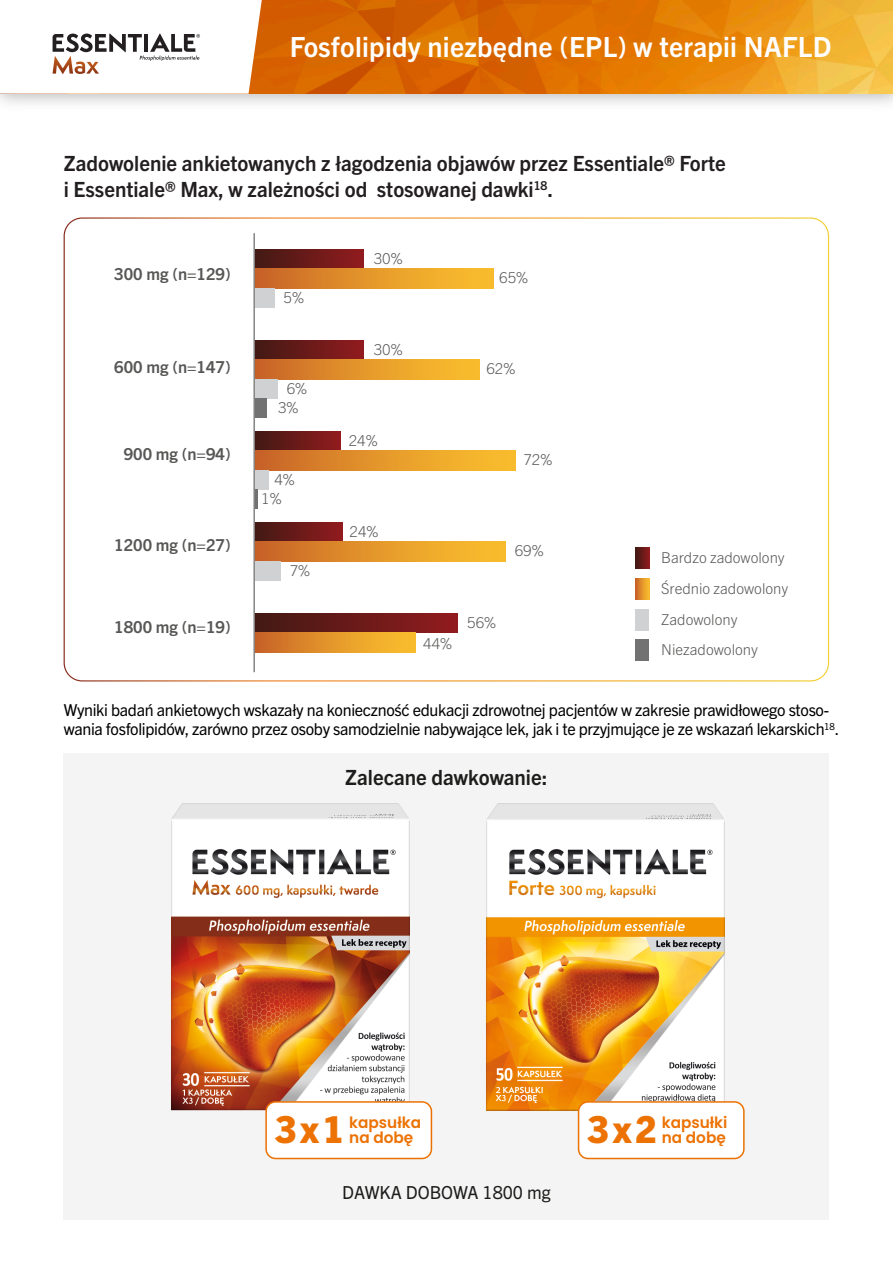
<style>
.page{position:relative;width:893px;height:1263px;background:#fff}
.page>*{position:absolute;margin:0;border:0;box-sizing:border-box;transform-origin:0 0}
.t1{font:800 37.35px "Trade Gothic Next LT Pro";letter-spacing:.1em;color:#ec7204}
.t2{font:700 27.75px "Trade Gothic Next LT Pro";letter-spacing:.01em;color:#fff}
.t3{font:700 21px/25.2px "Trade Gothic Next LT Pro";color:#231f20}
.t4{font:700 21px "Trade Gothic Next LT Pro";color:#1d1d1b}
.t5{font:18px "Trade Gothic Next LT Pro";color:#1d1d1b}
.t6{font:16.5px/19.8px "Trade Gothic Next LT Pro";letter-spacing:-.02em;color:#000}
.t7{font:700 16.5px "Trade Gothic Next LT Pro";color:#575756}
.t8{font:600 15.6px/14.5px "Poppins";color:#ec7204}
.t9{font:300 15px/30.8px "Trade Gothic Next LT Pro";color:#575756}
</style>
<div class="page">
<img style="left:262px;top:0;width:631px;height:94px">
<svg style="left:0;top:0;width:262px;height:94px"></svg>
<div style="left:64px;top:753px;width:765px;height:467px;background:#f4f4f4"></div>
<img style="left:171px;top:803px;width:230px;height:357px">
<img style="left:401px;top:803px;width:341px;height:357px">
<div style="left:266px;top:1102px;width:165px;height:56px;background:#fff;border-radius:9px"></div>
<div style="left:265px;top:1101px;width:167px;height:58px;border:2px solid #ec7204;border-radius:9px"></div>
<div style="left:579px;top:1102px;width:165px;height:56px;background:#fff;border-radius:9px"></div>
<div style="left:578px;top:1101px;width:167px;height:58px;border:2px solid #ec7204;border-radius:9px"></div>
<svg style="left:64px;top:217px;width:765px;height:464px"></svg>
<div style="left:254px;top:249px;width:109px;height:19px;background:linear-gradient(to right,#421a14,#911b1e)"></div>
<div style="left:254px;top:268px;width:239px;height:20px;background:linear-gradient(to right,#c96628,#fdc52e)"></div>
<div style="left:254px;top:288px;width:20px;height:20px;background:#cfd1d2"></div>
<div style="left:254px;top:340px;width:109px;height:20px;background:linear-gradient(to right,#421a14,#911b1e)"></div>
<div style="left:254px;top:360px;width:225px;height:19px;background:linear-gradient(to right,#c96628,#fdc52e)"></div>
<div style="left:254px;top:379px;width:24px;height:20px;background:#cfd1d2"></div>
<div style="left:254px;top:399px;width:13px;height:19px;background:#727272"></div>
<div style="left:254px;top:431px;width:87px;height:20px;background:linear-gradient(to right,#421a14,#921b1e)"></div>
<div style="left:254px;top:451px;width:262px;height:19px;background:linear-gradient(to right,#c96628,#fdc42e)"></div>
<div style="left:254px;top:470px;width:14px;height:20px;background:#cfd1d2"></div>
<hr style="left:254px;top:490px;width:4px;height:19px;background:#727272">
<div style="left:254px;top:522px;width:88px;height:20px;background:linear-gradient(to right,#421a14,#901b1e)"></div>
<div style="left:254px;top:542px;width:252px;height:19px;background:linear-gradient(to right,#c96628,#fdc42e)"></div>
<div style="left:254px;top:561px;width:27px;height:20px;background:#cfd1d2"></div>
<div style="left:254px;top:613px;width:203px;height:20px;background:linear-gradient(to right,#421a14,#921b1e)"></div>
<div style="left:254px;top:633px;width:161px;height:19px;background:linear-gradient(to right,#c96528,#fdc52e)"></div>
<hr style="left:253px;top:233px;width:2px;height:439px;background:#858585">
<div style="left:635px;top:609px;width:14px;height:21px;background:#cfd1d2"></div>
<div style="left:635px;top:640px;width:14px;height:21px;background:#727272"></div>
<svg style="left:635px;top:548px;width:14px;height:21px"></svg>
<svg style="left:635px;top:578px;width:14px;height:21px"></svg>
<h2 class="t2" style="left:290px;top:28px;width:543px">Fosfolipidy niezbędne (EPL) w terapii NAFLD</h2>
<p class="t3" style="left:64px;top:150px;width:664px">Zadowolenie ankietowanych z łagodzenia objawów przez Essentiale® Forte i Essentiale® Max, w zależności od stosowanej dawki<sup>18</sup>.</p>
<p class="t9" style="left:374px;top:242px;width:30px">30%</p>
<p class="t7" style="left:114px;top:262px;width:118px">300 mg (n=129)</p>
<p class="t9" style="left:499px;top:261px;width:30px">65%</p>
<p class="t9" style="left:284px;top:281px;width:22px">5%</p>
<p class="t9" style="left:374px;top:333px;width:30px">30%</p>
<p class="t7" style="left:114px;top:355px;width:118px">600 mg (n=147)</p>
<p class="t9" style="left:486px;top:352px;width:30px">62%</p>
<p class="t9" style="left:278px;top:378px;width:31px;line-height:19.5px;text-align:center">6%<br>3%</p>
<p class="t9" style="left:349px;top:424px;width:30px">24%</p>
<p class="t7" style="left:124px;top:443px;width:108px">900 mg (n=94)</p>
<p class="t9" style="left:523px;top:443px;width:30px">72%</p>
<p class="t9" style="left:274px;top:463px;width:22px">4%</p>
<p class="t9" style="left:261px;top:482px;width:22px">1%</p>
<p class="t9" style="left:349px;top:515px;width:30px">24%</p>
<p class="t7" style="left:114px;top:534px;width:118px">1200 mg (n=27)</p>
<p class="t9" style="left:290px;top:554px;width:22px">7%</p>
<p class="t9" style="left:515px;top:534px;width:30px">69%</p>
<p class="t9" style="left:661px;top:541px;width:129px">Bardzo zadowolony<br>Średnio zadowolony</p>
<p class="t7" style="left:114px;top:615px;width:118px">1800 mg (n=19)</p>
<p class="t9" style="left:423px;top:627px;width:30px">44%</p>
<p class="t9" style="left:467px;top:606px;width:30px">56%</p>
<p class="t9" style="left:661px;top:603px;width:98px">Zadowolony<br>Niezadowolony</p>
<p class="t6" style="left:64px;top:698px;width:777px">Wyniki badań ankietowych wskazały na konieczność edukacji zdrowotnej pacjentów w zakresie prawidłowego stoso&shy;wania fosfolipidów, zarówno przez osoby samodzielnie nabywające lek, jak i te przyjmujące je ze wskazań lekarskich<sup>18</sup>.</p>
<p class="t4" style="left:345px;top:763px;width:204px">Zalecane dawkowanie:</p>
<h1 class="t1" style="left:275px;top:1104px;width:71px">3x1</h1>
<p class="t8" style="left:349px;top:1116px;width:73px">kapsułka na dobę</p>
<h1 class="t1" style="left:588px;top:1104px;width:71px">3x2</h1>
<p class="t8" style="left:662px;top:1116px;width:67px">kapsułki na dobę</p>
<p class="t5" style="left:342px;top:1180px;width:210px">DAWKA DOBOWA 1800 mg</p>
</div>
